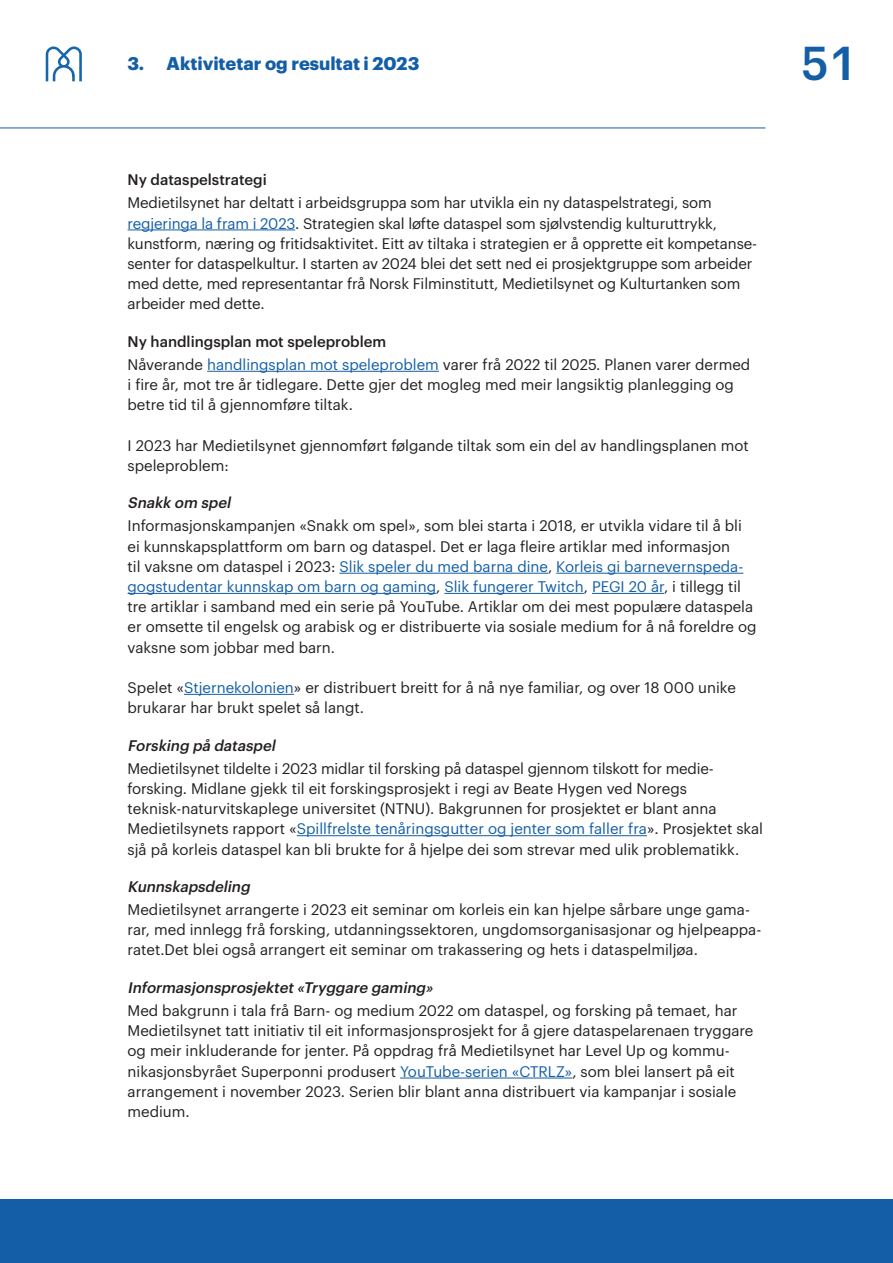
<style>
.page{position:relative;width:893px;height:1263px;background:#fff}
.page>*{position:absolute;margin:0;border:0;box-sizing:border-box;transform-origin:0 0}
.t1{font:500 46.5px "Graphik";color:#135ea6}
.t2{font:700 18px "Graphik";color:#135ea6}
.Brødtekst{font:15px/20.2px "Graphik";color:#231f20}
.Mellomtittel_kursiv{font:italic 500 15px "Graphik";color:#231f20}
.Mellomtittel{font:500 15px "Graphik";color:#231f20}
.s1{color:#135ea6}
</style>
<div class="page">
<div style="left:0;top:1199px;width:893px;height:64px;background:#135ea6"></div>
<svg style="left:46px;top:46px;width:36px;height:35px"></svg>
<hr style="left:0;top:128px;width:765px;height:1px;background:#135ea6">
<hr style="left:128px;top:229px;width:167px;height:1px;background:#135ea6">
<hr style="left:207px;top:371px;width:232px;height:1px;background:#135ea6">
<hr style="left:339px;top:573px;width:209px;height:1px;background:#135ea6">
<hr style="left:556px;top:573px;width:187px;height:1px;background:#135ea6">
<hr style="left:128px;top:593px;width:308px;height:1px;background:#135ea6">
<hr style="left:444px;top:593px;width:140px;height:1px;background:#135ea6">
<hr style="left:592px;top:593px;width:72px;height:1px;background:#135ea6">
<hr style="left:184px;top:694px;width:110px;height:1px;background:#135ea6">
<hr style="left:297px;top:835px;width:350px;height:1px;background:#135ea6">
<hr style="left:400px;top:1077px;width:172px;height:1px;background:#135ea6">
<p class="t2" style="left:128px;top:49px;width:293px">3. Aktivitetar og resultat i 2023</p>
<h1 class="t1" style="left:801px;top:28px;width:57px">51</h1>
<p class="Mellomtittel" style="left:128px;top:168px;width:141px">Ny dataspelstrategi</p>
<p class="Brødtekst" style="left:128px;top:192px;width:631px">Medietilsynet har deltatt i arbeidsgruppa som har utvikla ein ny dataspelstrategi, som <span class="s1">regjeringa la fram i 2023</span>. Strategien skal løfte dataspel som sjølvstendig kulturuttrykk, kunstform, næring og fritidsaktivitet. Eitt av tiltaka i strategien er å opprette eit kompetanse&shy;senter for dataspelkultur. I starten av 2024 blei det sett ned ei prosjektgruppe som arbeider med dette, med representantar frå Norsk Filminstitutt, Medietilsynet og Kulturtanken som arbeider med dette.</p>
<p class="Mellomtittel" style="left:128px;top:330px;width:260px">Ny handlingsplan mot speleproblem</p>
<p class="Brødtekst" style="left:128px;top:353px;width:624px">Nåverande <span class="s1">handlingsplan mot speleproblem</span> varer frå 2022 til 2025. Planen varer dermed i fire år, mot tre år tidlegare. Dette gjer det mogleg med meir langsiktig planlegging og betre tid til å gjennomføre tiltak.</p>
<p class="Brødtekst" style="left:128px;top:434px;width:623px">I 2023 har Medietilsynet gjennomført følgande tiltak som ein del av handlingsplanen mot speleproblem:</p>
<p class="Mellomtittel_kursiv" style="left:128px;top:491px;width:108px">Snakk om spel</p>
<p class="Brødtekst" style="left:128px;top:515px;width:630px">Informasjonskampanjen «Snakk om spel», som blei starta i 2018, er utvikla vidare til å bli ei kunnskapsplattform om barn og dataspel. Det er laga fleire artiklar med informasjon<br>til vaksne om dataspel i 2023: <span class="s1">Slik speler du med barna dine</span>, <span class="s1">Korleis gi barnevernspeda&shy;gogstudentar kunnskap om barn og gaming</span>, <span class="s1">Slik fungerer Twitch</span>, <span class="s1">PEGI 20 år</span>, i tillegg til tre artiklar i samband med ein serie på YouTube. Artiklar om dei mest populære dataspela er omsette til engelsk og arabisk og er distribuerte via sosiale medium for å nå foreldre og vaksne som jobbar med barn.</p>
<p class="Brødtekst" style="left:128px;top:676px;width:610px">Spelet «<span class="s1">Stjernekolonien</span>» er distribuert breitt for å nå nye familiar, og over 18 000 unike brukarar har brukt spelet så langt.</p>
<p class="Mellomtittel_kursiv" style="left:128px;top:734px;width:153px">Forsking på dataspel</p>
<p class="Brødtekst" style="left:128px;top:757px;width:637px">Medietilsynet tildelte i 2023 midlar til forsking på dataspel gjennom tilskott for medie&shy;forsking. Midlane gjekk til eit forskingsprosjekt i regi av Beate Hygen ved Noregs teknisk-naturvitskaplege universitet (NTNU). Bakgrunnen for prosjektet er blant anna Medietilsynets rapport «<span class="s1">Spillfrelste tenåringsgutter og jenter som faller fra</span>». Prosjektet skal sjå på korleis dataspel kan bli brukte for å hjelpe dei som strevar med ulik problematikk.</p>
<p class="Mellomtittel_kursiv" style="left:128px;top:875px;width:127px">Kunnskapsdeling</p>
<p class="Brødtekst" style="left:128px;top:898px;width:635px">Medietilsynet arrangerte i 2023 eit seminar om korleis ein kan hjelpe sårbare unge gama&shy;rar, med innlegg frå forsking, utdanningssektoren, ungdomsorganisasjonar og hjelpeappa&shy;ratet.Det blei også arrangert eit seminar om trakassering og hets i dataspelmiljøa.</p>
<p class="Mellomtittel_kursiv" style="left:128px;top:976px;width:310px">Informasjonsprosjektet«Tryggare gaming»</p>
<p class="Brødtekst" style="left:128px;top:999px;width:627px">Med bakgrunn i tala frå Barn- og medium 2022 om dataspel, og forsking på temaet, har Medietilsynet tatt initiativ til eit informasjonsprosjekt for å gjere dataspelarenaen tryggare og meir inkluderande for jenter. På oppdrag frå Medietilsynet har Level Up og kommu&shy;nikasjonsbyrået Superponni produsert <span class="s1">YouTube-serien «CTRLZ»</span>, som blei lansert på eit arrangement i november 2023. Serien blir blant anna distribuert via kampanjar i sosiale medium.</p>
</div>
